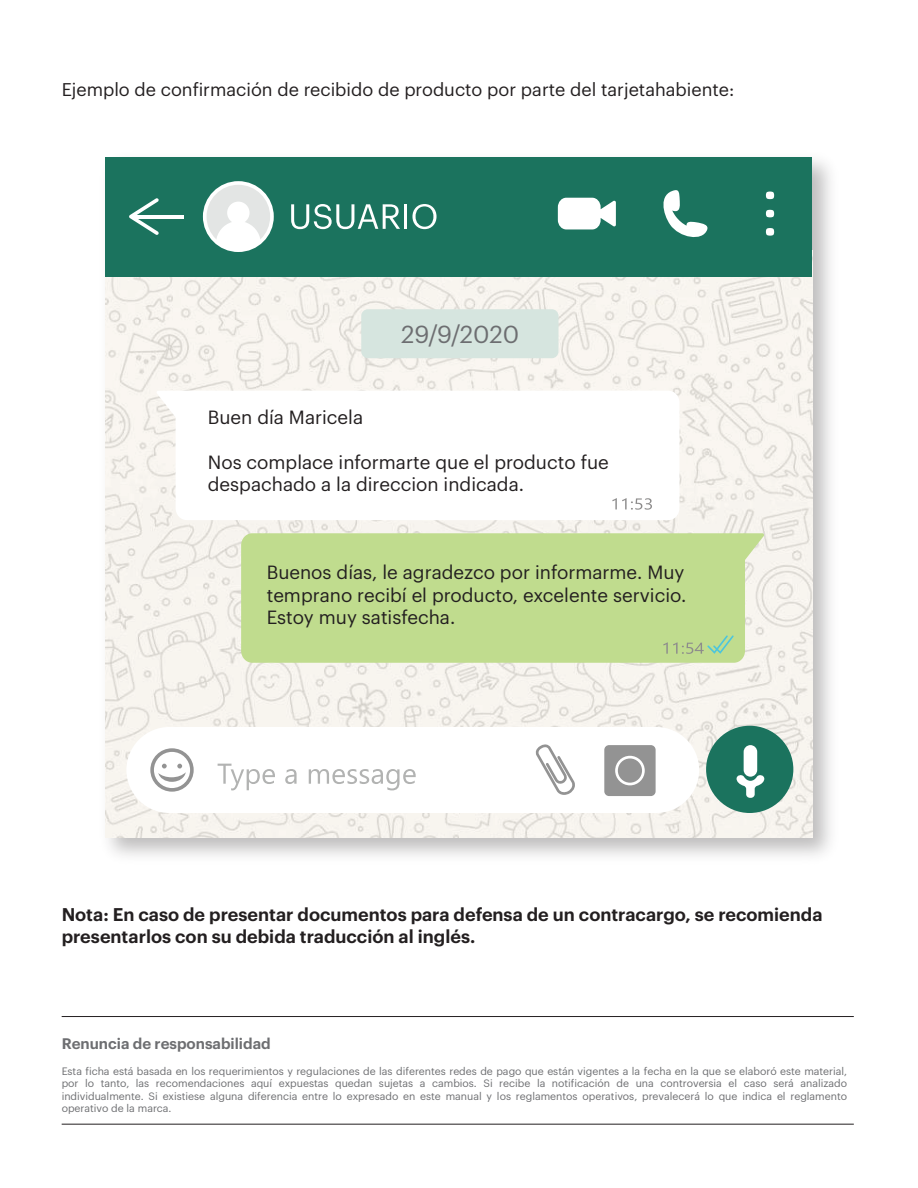
<style>
.page{position:relative;width:918px;height:1188px;background:#fff}
.page>*{position:absolute;margin:0;border:0;box-sizing:border-box;transform-origin:0 0}
.t1{font:24.15px "Graphik";color:#6d6e71}
.t2{font:18.75px/22.5px "Graphik";color:#231f20}
.t3{font:600 18px/21.6px "Graphik";color:#231f20}
.t4{font:18px "Graphik";color:#231f20}
.t5{font:600 15px "Graphik";color:#6d6e71}
.t6{font:10.5px/12.6px "Graphik";color:#6d6e71;text-align:justify}
</style>
<div class="page">
<hr style="left:62px;top:1016px;width:792px;height:1px;background:#231f20">
<hr style="left:62px;top:1124px;width:792px;height:1px;background:#231f20">
<img style="left:105px;top:157px;width:726px;height:699px">
<svg style="left:106px;top:276px;width:706px;height:561px;fill:#f7f4ef"></svg>
<div style="left:106px;top:157px;width:706px;height:119px;background:#1b735e"></div>
<hr style="left:133px;top:215px;width:51px;height:3px;background:#fff">
<svg style="left:129px;top:198px;width:30px;height:37px"></svg>
<svg style="left:203px;top:181px;width:71px;height:71px"></svg>
<svg style="left:558px;top:198px;width:58px;height:31px;background:#deebe8"></svg>
<svg style="left:766px;top:228px;width:8px;height:8px"></svg>
<svg style="left:766px;top:210px;width:8px;height:7px"></svg>
<svg style="left:766px;top:192px;width:8px;height:7px"></svg>
<svg style="left:663px;top:190px;width:45px;height:48px"></svg>
<svg style="left:291px;top:204px;width:109px;height:25px"></svg>
<hr style="left:404px;top:204px;width:3px;height:25px;background:#fff">
<svg style="left:412px;top:204px;width:25px;height:25px"></svg>
<div style="left:361px;top:309px;width:198px;height:49px;background:#d6e5df;border-radius:7px"></div>
<svg style="left:156px;top:391px;width:523px;height:129px"></svg>
<div style="left:241px;top:533px;width:524px;height:130px;background:#c0dc8e"></div>
<svg style="left:612px;top:498px;width:40px;height:12px"></svg>
<svg style="left:663px;top:635px;width:71px;height:19px"></svg>
<div style="left:126px;top:727px;width:573px;height:86px;background:#fff;border-radius:43px"></div>
<svg style="left:150px;top:748px;width:44px;height:44px"></svg>
<svg style="left:218px;top:764px;width:57px;height:26px"></svg>
<svg style="left:285px;top:769px;width:12px;height:15px"></svg>
<svg style="left:309px;top:769px;width:107px;height:21px"></svg>
<svg style="left:536px;top:744px;width:39px;height:51px"></svg>
<div style="left:604px;top:745px;width:52px;height:51px;background:#939393;border-radius:5px"></div>
<svg style="left:615px;top:756px;width:30px;height:29px"></svg>
<div style="left:706px;top:726px;width:87px;height:87px;background:#1b735e;border-radius:50%"></div>
<div style="left:744px;top:745px;width:13px;height:32px;background:#fff;border-radius:7px"></div>
<svg style="left:737px;top:774px;width:27px;height:24px"></svg>
<h3 class="t4" style="left:62px;top:76px;width:674px">Ejemplo de confirmación de recibido de producto por parte del tarjetahabiente:</h3>
<h1 class="t1" style="left:401px;top:317px;width:120px">29/9/2020</h1>
<h2 class="t2" style="left:208px;top:404px;width:157px">Buen día Maricela</h2>
<h2 class="t2" style="left:208px;top:449px;width:403px">Nos complace informarte que el producto fue despachado a la direccion indicada.</h2>
<h2 class="t2" style="left:267px;top:560px;width:421px;text-align:justify">Buenos días, le agradezco por informarme. Muy temprano recibí el producto, excelente servicio.<br>Estoy muy satisfecha.</h2>
<h3 class="t3" style="left:62px;top:903px;width:762px">Nota: En caso de presentar documentos para defensa de un contracargo, se recomienda presentarlos con su debida traducción al inglés.</h3>
<h3 class="t5" style="left:62px;top:1032px;width:211px">Renuncia de responsabilidad</h3>
<p class="t6" style="left:62px;top:1064px;width:787px">Esta ficha está basada en los requerimientos y regulaciones de las diferentes redes de pago que están vigentes a la fecha en la que se elaboró este material, por lo tanto, las recomendaciones aquí expuestas quedan sujetas a cambios. Si recibe la notificación de una controversia el caso será analizado individualmente. Si existiese alguna diferencia entre lo expresado en este manual y los reglamentos operativos, prevalecerá lo que indica el reglamento operativo de la marca.</p>
</div>
